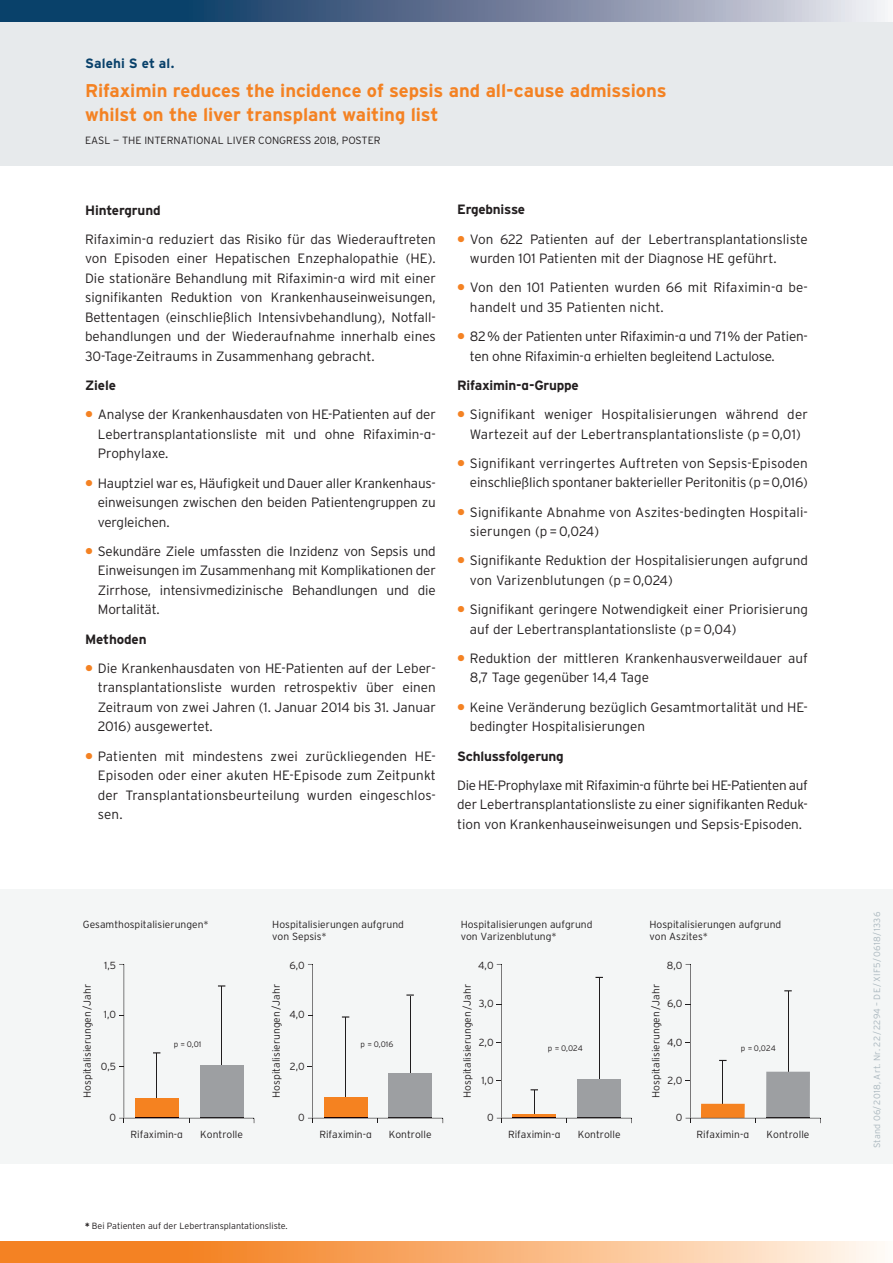
<style>
.page{position:relative;width:893px;height:1263px;background:#fff}
.page>*{position:absolute;margin:0;border:0;box-sizing:border-box;transform-origin:0 0}
.t1{font:700 18.45px/24px "Interstate";letter-spacing:-.005em;color:#f48223}
.t2{font:300 13.5px/19.5px "Interstate";color:#231f20}
.t3{font:700 13.5px "Interstate";letter-spacing:-.015em;color:#231f20}
.t4{font:700 13.5px "Interstate";letter-spacing:.01em;color:#09416a}
.t5{font:300 10.5px "Interstate";color:#231f20}
.t6{font:300 10.35px/12.3px "Interstate";color:#231f20}
.t7{font:300 9px "Interstate";color:#231f20}
.t8{font:300 9px "Interstate";letter-spacing:.03em;color:#aab7be}
.t9{font:300 7.95px "Interstate";color:#231f20}
.s1{font-weight:900;color:#f48223}
.s2{font-weight:700}
</style>
<div class="page">
<div style="left:0;top:889px;width:893px;height:275px;background:#f4f6f6"></div>
<div style="left:0;top:21px;width:893px;height:145px;background:#e7eaec"></div>
<svg style="left:0;top:0;width:885px;height:21px;background:#637b98"></svg>
<svg style="left:0;top:1242px;width:877px;height:21px;background:#f8ae6f"></svg>
<svg style="left:119px;top:964px;width:136px;height:159px"></svg>
<svg style="left:308px;top:964px;width:136px;height:159px"></svg>
<svg style="left:496px;top:964px;width:136px;height:159px"></svg>
<svg style="left:685px;top:964px;width:136px;height:159px"></svg>
<p class="t4" style="left:85px;top:56px;width:91px">Salehi S et al.</p>
<h1 class="t1" style="left:85px;top:78px;width:583px">Rifaximin reduces the incidence of sepsis and all-cause admissions whilst on the liver transplant waiting list</h1>
<p class="t5" style="left:85px;top:135px;width:297px">EASL — THE INTERNATIONAL LIVER CONGRESS 2018, POSTER</p>
<p class="t3" style="left:85px;top:202px;width:77px">Hintergrund</p>
<p class="t2" style="left:85px;top:229px;width:352px;text-align:justify">Rifaximin-∫ reduziert das Risiko für das Wiederauftreten von Episoden einer Hepatischen Enzephalopathie (HE).<br>Die stationäre Behandlung mit Rifaximin-∫ wird mit einer signifikanten Reduktion von Krankenhauseinweisungen, Bettentagen (einschließlich Intensivbehandlung), Notfall&shy;behandlungen und der Wiederaufnahme innerhalb eines 30-Tage-Zeitraums in Zusammenhang gebracht.</p>
<p class="t3" style="left:85px;top:378px;width:32px">Ziele</p>
<p class="t2" style="left:98px;top:405px;width:340px;text-align:justify;text-indent:-13px"><span class="s1">•</span> Analyse der Krankenhausdaten von HE-Patienten auf der Lebertransplantationsliste mit und ohne Rifaximin-∫- Prophylaxe.</p>
<p class="t2" style="left:98px;top:473px;width:340px;text-align:justify;text-indent:-13px"><span class="s1">•</span> Hauptziel war es, Häufigkeit und Dauer aller Krankenhaus&shy;einweisungen zwischen den beiden Patientengruppen zu vergleichen.</p>
<p class="t2" style="left:98px;top:541px;width:340px;text-align:justify;text-indent:-13px"><span class="s1">•</span> Sekundäre Ziele umfassten die Inzidenz von Sepsis und Einweisungen im Zusammenhang mit Komplikationen der Zirrhose, intensivmedizinische Behandlungen und die Mortalität.</p>
<p class="t3" style="left:85px;top:631px;width:63px">Methoden</p>
<p class="t2" style="left:98px;top:658px;width:340px;text-align:justify;text-indent:-13px"><span class="s1">•</span> Die Krankenhausdaten von HE-Patienten auf der Leber&shy;transplantationsliste wurden retrospektiv über einen Zeitraum von zwei Jahren (1. Januar 2014 bis 31. Januar 2016) ausgewertet.</p>
<p class="t2" style="left:98px;top:746px;width:340px;text-align:justify;text-indent:-13px"><span class="s1">•</span> Patienten mit mindestens zwei zurückliegenden HE-Episoden oder einer akuten HE-Episode zum Zeitpunkt der Transplantationsbeurteilung wurden eingeschlos&shy;sen.</p>
<p class="t3" style="left:457px;top:202px;width:70px">Ergebnisse</p>
<p class="t2" style="left:470px;top:229px;width:340px;text-indent:-13px"><span class="s1">•</span> Von 622 Patienten auf der Lebertransplantationsliste wurden 101 Patienten mit der Diagnose HE geführt.</p>
<p class="t2" style="left:470px;top:278px;width:340px;text-indent:-13px"><span class="s1">•</span> Von den 101 Patienten wurden 66 mit Rifaximin-∫ be - handelt und 35 Patienten nicht.</p>
<p class="t2" style="left:470px;top:327px;width:340px;text-indent:-13px"><span class="s1">•</span> 82 % der Patienten unter Rifaximin-∫ und 71 % der Patien&shy;ten ohne Rifaximin-∫ erhielten begleitend Lactulose.</p>
<p class="t3" style="left:457px;top:378px;width:123px">Rifaximin-∫-Gruppe</p>
<p class="t2" style="left:457px;top:405px;width:352px;text-align:center"><span class="s1">•</span> Signifikant weniger Hospitalisierungen während der<br>Wartezeit auf der Lebertransplantationsliste (p = 0,01)</p>
<p class="t2" style="left:457px;top:453px;width:352px;text-align:right"><span class="s1">•</span> Signifikant verringertes Auftreten von Sepsis-Episoden einschließlich spontaner bakterieller Peritonitis (p = 0,016)</p>
<p class="t2" style="left:470px;top:502px;width:340px;text-indent:-13px"><span class="s1">•</span> Signifikante Abnahme von Aszites-bedingten Hospitali&shy;sierungen (p = 0,024)</p>
<p class="t2" style="left:470px;top:551px;width:340px;text-indent:-13px"><span class="s1">•</span> Signifikante Reduktion der Hospitalisierungen aufgrund von Varizenblutungen (p = 0,024)</p>
<p class="t2" style="left:470px;top:600px;width:340px;text-indent:-13px"><span class="s1">•</span> Signifikant geringere Notwendigkeit einer Priorisierung auf der Lebertransplantationsliste (p = 0,04)</p>
<p class="t2" style="left:470px;top:648px;width:340px;text-indent:-13px"><span class="s1">•</span> Reduktion der mittleren Krankenhausverweildauer auf<br>8,7 Tage gegenüber 14,4 Tage</p>
<p class="t2" style="left:470px;top:697px;width:340px;text-indent:-13px"><span class="s1">•</span> Keine Veränderung bezüglich Gesamtmortalität und HE&shy;bedingter Hospitalisierungen</p>
<p class="t3" style="left:457px;top:748px;width:108px">Schlussfolgerung</p>
<p class="t2" style="left:457px;top:775px;width:352px;text-align:justify">Die HE-Prophylaxe mit Rifaximin-∫ führte bei HE-Patienten auf der Lebertransplantationsliste zu einer signifikanten Re duk&shy;tion von Krankenhauseinweisungen und Sepsis-Episoden.</p>
<p class="t6" style="left:83px;top:918px;width:127px">Gesamthospitalisierungen*</p>
<p class="t6" style="left:272px;top:918px;width:133px">Hospitalisierungen aufgrund von Sepsis*</p>
<p class="t6" style="left:461px;top:918px;width:133px">Hospitalisierungen aufgrund von Varizenblutung*</p>
<p class="t6" style="left:650px;top:918px;width:133px">Hospitalisierungen aufgrund von Aszites*</p>
<p class="t6" style="left:81px;top:1098px;width:115px;rotate:-90deg">Hospitalisierungen/Jahr</p>
<p class="t6" style="left:104px;top:959px;width:13px">1,5</p>
<p class="t6" style="left:104px;top:1008px;width:14px">1,0</p>
<p class="t6" style="left:101px;top:1060px;width:17px">0,5</p>
<p class="t6" style="left:109px;top:1111px;width:8px">0</p>
<p class="t6" style="left:290px;top:959px;width:17px">6,0</p>
<p class="t6" style="left:478px;top:959px;width:17px">4,0</p>
<p class="t6" style="left:479px;top:997px;width:16px">3,0</p>
<p class="t6" style="left:479px;top:1036px;width:16px">2,0</p>
<p class="t6" style="left:481px;top:1074px;width:14px">1,0</p>
<p class="t6" style="left:487px;top:1111px;width:8px">0</p>
<p class="t6" style="left:667px;top:959px;width:17px">8,0</p>
<p class="t6" style="left:667px;top:997px;width:17px">6,0</p>
<p class="t6" style="left:667px;top:1036px;width:17px">4,0</p>
<p class="t6" style="left:668px;top:1074px;width:16px">2,0</p>
<p class="t6" style="left:676px;top:1111px;width:8px">0</p>
<p class="t6" style="left:270px;top:1098px;width:115px;rotate:-90deg">Hospitalisierungen/Jahr</p>
<p class="t6" style="left:461px;top:1098px;width:115px;rotate:-90deg">Hospitalisierungen/Jahr</p>
<p class="t6" style="left:389px;top:1128px;width:44px">Kontrolle</p>
<p class="t6" style="left:650px;top:1098px;width:115px;rotate:-90deg">Hospitalisierungen/Jahr</p>
<p class="t6" style="left:289px;top:1008px;width:17px">4,0</p>
<p class="t9" style="left:174px;top:1040px;width:29px">p = 0,01</p>
<p class="t9" style="left:361px;top:1040px;width:34px">p = 0,016</p>
<p class="t9" style="left:548px;top:1043px;width:36px">p = 0,024</p>
<p class="t9" style="left:741px;top:1043px;width:36px">p = 0,024</p>
<p class="t6" style="left:290px;top:1060px;width:16px">2,0</p>
<p class="t6" style="left:298px;top:1111px;width:8px">0</p>
<p class="t6" style="left:508px;top:1128px;width:54px">Rifaximin-∫</p>
<p class="t6" style="left:578px;top:1128px;width:44px">Kontrolle</p>
<p class="t6" style="left:697px;top:1128px;width:54px">Rifaximin-∫</p>
<p class="t6" style="left:767px;top:1128px;width:44px">Kontrolle</p>
<p class="t6" style="left:200px;top:1128px;width:44px">Kontrolle</p>
<p class="t6" style="left:319px;top:1128px;width:54px">Rifaximin-∫</p>
<p class="t6" style="left:130px;top:1128px;width:54px">Rifaximin-∫</p>
<p class="t7" style="left:85px;top:1220px;width:204px"><span class="s2">*</span> Bei Patienten auf der Lebertransplantationsliste.</p>
<p class="t8" style="left:872px;top:1148px;width:238px;rotate:-90deg">Stand 06/ 2018, Art. Nr. 22 / 2294 – DE / XIF5 / 0618/ 1336</p>
</div>
